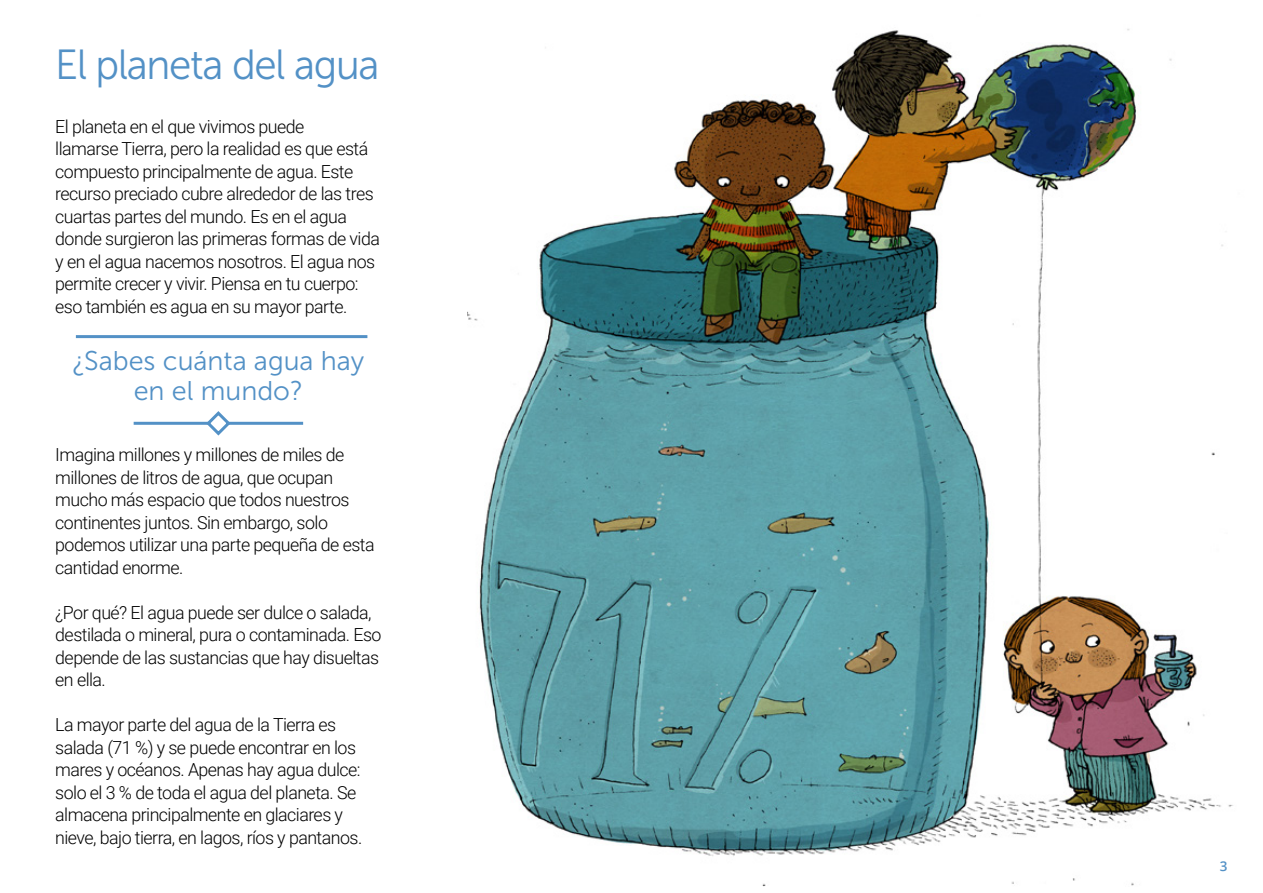
<style>
.page{position:relative;width:1263px;height:893px;background:#fff}
.page>*{position:absolute;margin:0;border:0;box-sizing:border-box;transform-origin:0 0}
.t1{font:42px "Museo Sans 300";letter-spacing:-.03em;color:#5391c6;scale:.96 1}
.t2{font:27px/30px "Museo Sans 300";color:#5391c6;text-align:center}
.t3{font:300 18px/22.5px "Roboto";letter-spacing:-.03em;color:#000}
.t4{font:600 13.5px "Open Sans";color:#5391c6}
</style>
<div class="page">
<img style="left:468px;top:29px;width:765px;height:858px">
<hr style="left:76px;top:335px;width:291px;height:3px;background:#5391c6">
<hr style="left:134px;top:422px;width:169px;height:3px;background:#5391c6">
<svg style="left:204px;top:411px;width:29px;height:25px"></svg>
<h1 class="t1" style="left:55px;top:41px;width:339px">El planeta del agua</h1>
<p class="t3" style="left:55px;top:114px;width:326px">El planeta en el que vivimos puede<br>llamarse Tierra, pero la realidad es que está compuesto principalmente de agua. Este recurso preciado cubre alrededor de las tres cuartas partes del mundo. Es en el agua donde surgieron las primeras formas de vida y en el agua nacemos nosotros. El agua nos permite crecer y vivir. Piensa en tu cuerpo: eso también es agua en su mayor parte.</p>
<h2 class="t2" style="left:72px;top:346px;width:294px">¿Sabes cuánta agua hay en el mundo?</h2>
<p class="t3" style="left:55px;top:443px;width:321px">Imagina millones y millones de miles de millones de litros de agua, que ocupan mucho más espacio que todos nuestros continentes juntos. Sin embargo, solo podemos utilizar una parte pequeña de esta cantidad enorme.</p>
<p class="t3" style="left:55px;top:600px;width:328px">¿Por qué? El agua puede ser dulce o salada, destilada o mineral, pura o contaminada. Eso depende de las sustancias que hay disueltas en ella.</p>
<p class="t3" style="left:55px;top:713px;width:308px">La mayor parte del agua de la Tierra es salada (71 %) y se puede encontrar en los mares y océanos. Apenas hay agua dulce: solo el 3 % de toda el agua del planeta. Se almacena principalmente en glaciares y nieve, bajo tierra, en lagos, ríos y pantanos.</p>
<p class="t4" style="left:1220px;top:856px;width:9px">3</p>
</div>
